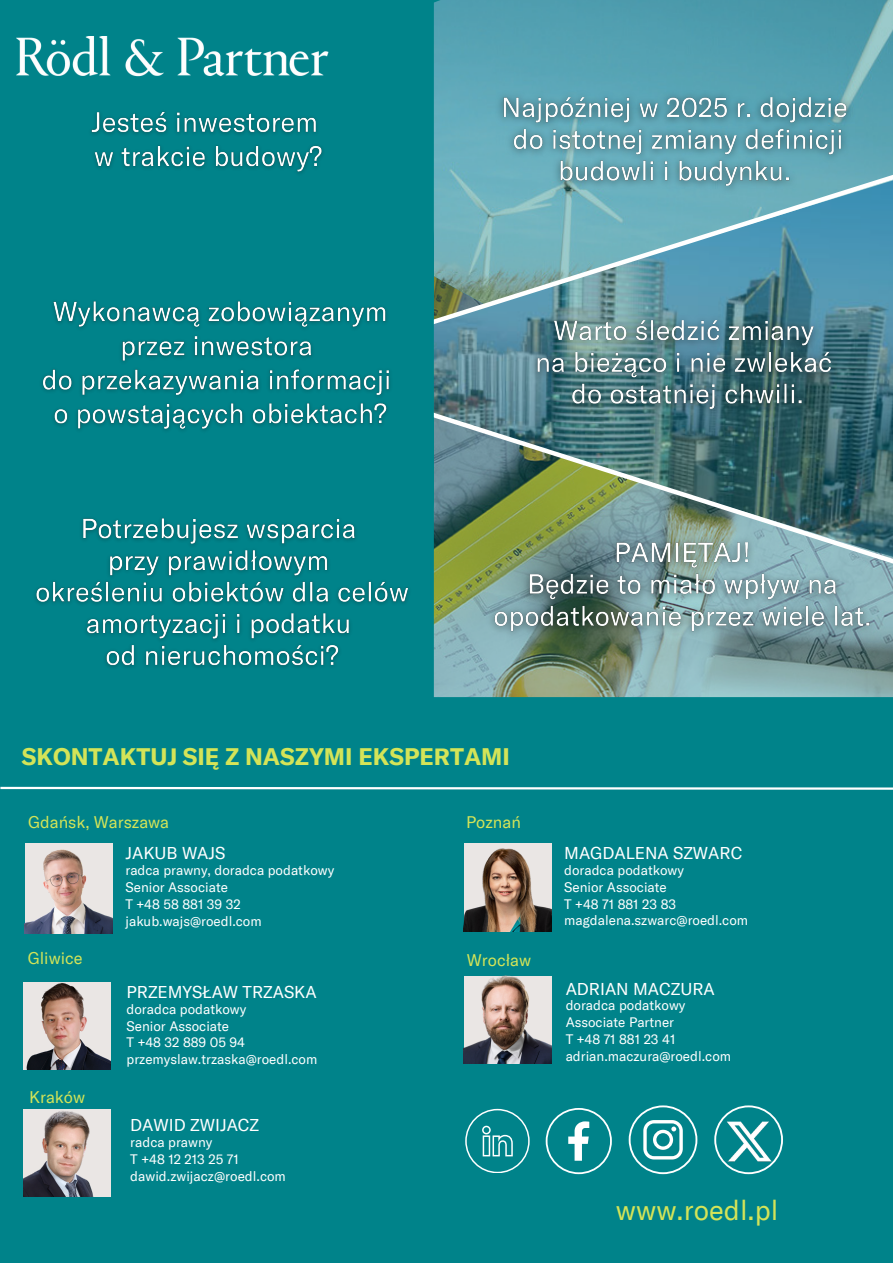
<style>
.page{position:relative;width:893px;height:1264px;background:#fff}
.page>*{position:absolute;margin:0;border:0;box-sizing:border-box;transform-origin:0 0}
.t1{font:27.6px "GT America";color:#d4e458}
.t2{font:700 23.4px "GT America";color:#d4e458}
.t3{font:16.8px "GT America";color:#fff}
.t4{font:16.5px "GT America";color:#d4e458}
.t5{font:13.5px "GT America";color:#fff}
</style>
<div class="page">
<div style="left:0;top:0;width:892px;height:1262px;background:#00838a"></div>
<img style="left:16px;top:37px;width:313px;height:40px">
<svg style="left:465px;top:1108px;width:64px;height:64px"></svg>
<svg style="left:545px;top:1108px;width:66px;height:66px"></svg>
<svg style="left:628px;top:1105px;width:69px;height:68px"></svg>
<svg style="left:433px;top:0;width:459px;height:698px;background:#639da5"></svg>
<svg style="left:433px;top:154px;width:459px;height:180px;background:#66a4b3"></svg>
<img style="left:433px;top:405px;width:459px;height:179px">
<svg style="left:433px;top:197px;width:1px;height:344px"></svg>
<svg style="left:714px;top:1105px;width:68px;height:68px"></svg>
<div style="left:722px;top:1114px;width:53px;height:53px;background:#00838a;border-radius:50%"></div>
<svg style="left:0;top:786px;width:892px;height:4px"></svg>
<img style="left:724px;top:1117px;width:49px;height:48px">
<div style="left:25px;top:843px;width:88px;height:88px;background:#eae6e4"></div>
<img style="left:25px;top:849px;width:88px;height:84px">
<img style="left:35px;top:518px;width:373px;height:149px">
<img style="left:482px;top:529px;width:401px;height:115px">
<img style="left:524px;top:307px;width:321px;height:116px">
<img style="left:490px;top:85px;width:370px;height:115px">
<img style="left:91px;top:111px;width:232px;height:62px">
<img style="left:42px;top:301px;width:348px;height:129px">
<img style="left:23px;top:982px;width:88px;height:87px">
<img style="left:23px;top:1109px;width:88px;height:87px">
<img style="left:463px;top:843px;width:88px;height:88px">
<img style="left:463px;top:975px;width:88px;height:88px">
<p class="t2" style="left:22px;top:741px;width:489px">SKONTAKTUJ SIĘ Z NASZYMI EKSPERTAMI</p>
<p class="t4" style="left:28px;top:811px;width:142px">Gdańsk, Warszawa</p>
<p class="t4" style="left:466px;top:811px;width:56px">Poznań</p>
<p class="t3" style="left:125px;top:841px;width:101px">JAKUB WAJS</p>
<p class="t5" style="left:125px;top:861px;width:210px">radca prawny, doradca podatkowy</p>
<p class="t5" style="left:125px;top:878px;width:104px">Senior Associate</p>
<p class="t5" style="left:125px;top:895px;width:117px">T +48 58 881 39 32</p>
<p class="t5" style="left:125px;top:912px;width:138px">jakub.wajs@roedl.com</p>
<p class="t4" style="left:28px;top:947px;width:56px">Gliwice</p>
<p class="t4" style="left:467px;top:949px;width:66px">Wrocław</p>
<p class="t4" style="left:29px;top:1085px;width:57px">Kraków</p>
<p class="t3" style="left:127px;top:981px;width:192px">PRZEMYSŁAW TRZASKA</p>
<p class="t5" style="left:127px;top:1000px;width:121px">doradca podatkowy</p>
<p class="t5" style="left:127px;top:1016px;width:104px">Senior Associate</p>
<p class="t5" style="left:127px;top:1033px;width:120px">T +48 32 889 05 94</p>
<p class="t5" style="left:127px;top:1050px;width:192px">przemyslaw.trzaska@roedl.com</p>
<p class="t3" style="left:130px;top:1114px;width:130px">DAWID ZWIJACZ</p>
<p class="t5" style="left:130px;top:1133px;width:84px">radca prawny</p>
<p class="t5" style="left:130px;top:1150px;width:110px">T +48 12 213 25 71</p>
<p class="t5" style="left:130px;top:1166px;width:157px">dawid.zwijacz@roedl.com</p>
<p class="t3" style="left:564px;top:842px;width:179px">MAGDALENA SZWARC</p>
<p class="t5" style="left:564px;top:861px;width:121px">doradca podatkowy</p>
<p class="t5" style="left:564px;top:878px;width:104px">Senior Associate</p>
<p class="t5" style="left:564px;top:895px;width:113px">T +48 71 881 23 83</p>
<p class="t5" style="left:564px;top:911px;width:185px">magdalena.szwarc@roedl.com</p>
<p class="t3" style="left:565px;top:977px;width:151px">ADRIAN MACZURA</p>
<p class="t5" style="left:565px;top:996px;width:121px">doradca podatkowy</p>
<p class="t5" style="left:565px;top:1013px;width:110px">Associate Partner</p>
<p class="t5" style="left:565px;top:1030px;width:111px">T +48 71 881 23 41</p>
<p class="t5" style="left:565px;top:1047px;width:167px">adrian.maczura@roedl.com</p>
<p class="t1" style="left:616px;top:1191px;width:164px">www.roedl.pl</p>
</div>
